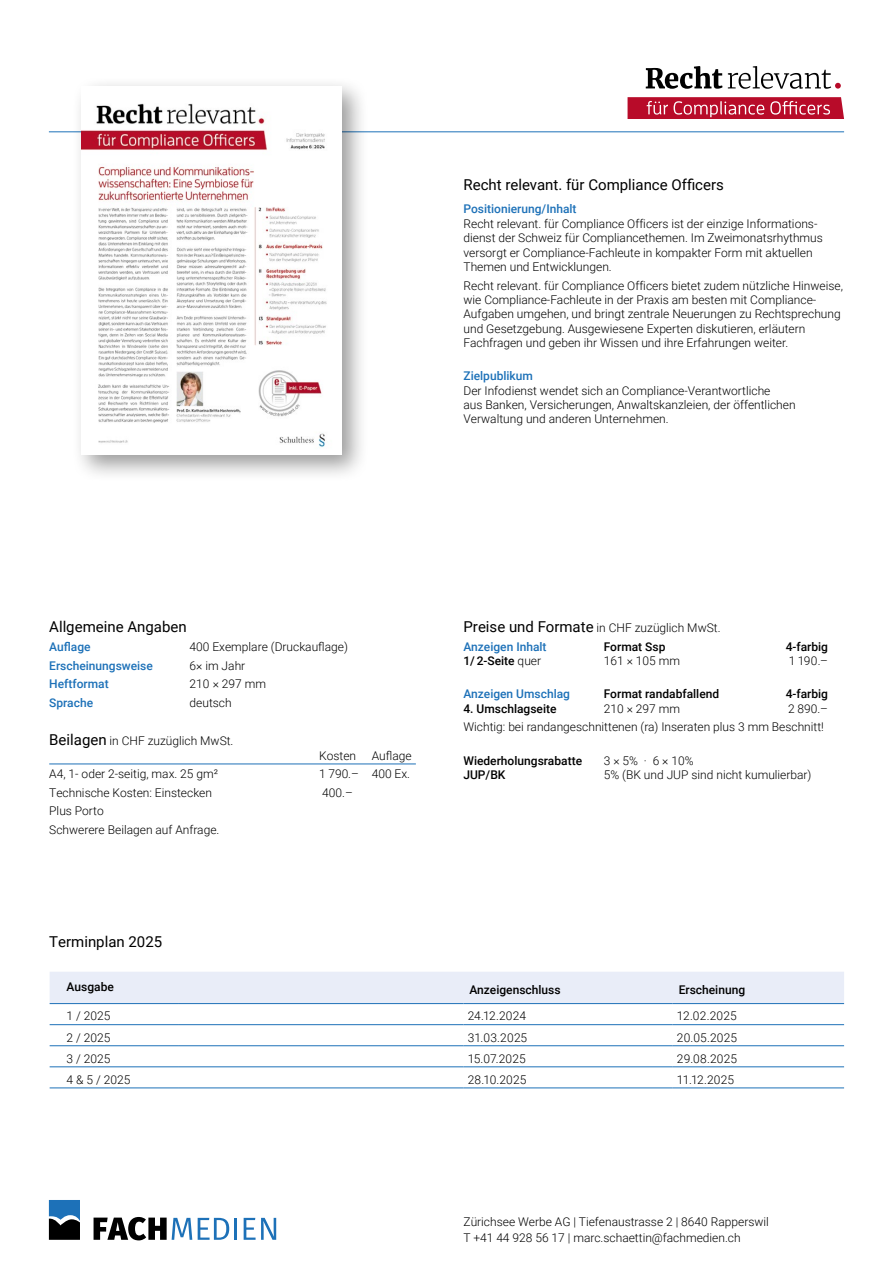
<style>
.page{position:relative;width:893px;height:1263px;background:#fff}
.page>*{position:absolute;margin:0;border:0;box-sizing:border-box;transform-origin:0 0}
.t1{font:15px "Roboto";color:#000}
.t2{font:300 12px/14.4px "Roboto";color:#000}
.t3{font:500 12px "Roboto";color:#000}
.t4{font:500 12px "Roboto";color:#1d71b8}
.s1{font-weight:400;font-size:15px}
.s2{font-weight:500;color:#1d71b8}
.s3{font-weight:300}
</style>
<div class="page">
<hr style="left:49px;top:131px;width:795px;height:1px;background:#1d71b8">
<div style="left:71px;top:76px;width:299px;height:406px;background:#000;opacity:.4"></div>
<img style="left:81px;top:86px;width:261px;height:368px">
<hr style="left:49px;top:764px;width:367px;height:1px;background:#1d71b8">
<div style="left:50px;top:972px;width:794px;height:31px;background:#e9edf8"></div>
<hr style="left:50px;top:1003px;width:129px;height:1px;background:#1d71b8">
<hr style="left:179px;top:1003px;width:284px;height:1px;background:#1d71b8">
<hr style="left:463px;top:1003px;width:210px;height:1px;background:#1d71b8">
<hr style="left:673px;top:1003px;width:171px;height:1px;background:#1d71b8">
<hr style="left:50px;top:1024px;width:129px;height:1px;background:#1d71b8">
<hr style="left:179px;top:1024px;width:284px;height:1px;background:#1d71b8">
<hr style="left:463px;top:1024px;width:210px;height:1px;background:#1d71b8">
<hr style="left:673px;top:1024px;width:171px;height:1px;background:#1d71b8">
<hr style="left:50px;top:1045px;width:129px;height:1px;background:#1d71b8">
<hr style="left:179px;top:1045px;width:284px;height:1px;background:#1d71b8">
<hr style="left:463px;top:1045px;width:210px;height:1px;background:#1d71b8">
<hr style="left:673px;top:1045px;width:171px;height:1px;background:#1d71b8">
<hr style="left:50px;top:1066px;width:129px;height:1px;background:#1d71b8">
<hr style="left:179px;top:1066px;width:284px;height:1px;background:#1d71b8">
<hr style="left:463px;top:1066px;width:210px;height:1px;background:#1d71b8">
<hr style="left:673px;top:1066px;width:171px;height:1px;background:#1d71b8">
<hr style="left:50px;top:1088px;width:129px;height:1px;background:#1d71b8">
<hr style="left:179px;top:1088px;width:284px;height:1px;background:#1d71b8">
<hr style="left:463px;top:1088px;width:210px;height:1px;background:#1d71b8">
<hr style="left:673px;top:1088px;width:171px;height:1px;background:#1d71b8">
<svg style="left:628px;top:97px;width:216px;height:22px;background:#c12d46"></svg>
<svg style="left:646px;top:66px;width:195px;height:23px"></svg>
<svg style="left:49px;top:1200px;width:31px;height:40px"></svg>
<svg style="left:94px;top:1217px;width:98px;height:23px"></svg>
<svg style="left:198px;top:1218px;width:31px;height:22px"></svg>
<hr style="left:234px;top:1218px;width:3px;height:22px;background:#1d71b8">
<svg style="left:244px;top:1218px;width:32px;height:22px"></svg>
<p class="t1" style="left:463px;top:175px;width:262px">Recht relevant. für Compliance Officers</p>
<p class="t4" style="left:463px;top:201px;width:115px">Positionierung/Inhalt</p>
<p class="t2" style="left:463px;top:216px;width:361px">Recht relevant. für Compliance Officers ist der einzige Informations&shy;dienst der Schweiz für Compliancethemen. Im Zweimonatsrhythmus versorgt er Compliance-Fachleute in kompakter Form mit aktuellen Themen und Entwicklungen.</p>
<p class="t2" style="left:463px;top:278px;width:381px">Recht relevant. für Compliance Officers bietet zudem nützliche Hinweise, wie Compliance-Fachleute in der Praxis am besten mit Compliance-Aufgaben umgehen, und bringt zentrale Neuerungen zu Rechtsprechung und Gesetzgebung. Ausgewiesene Experten diskutieren, erläutern Fachfragen und geben ihr Wissen und ihre Erfahrungen weiter.</p>
<p class="t4" style="left:463px;top:368px;width:71px">Zielpublikum</p>
<p class="t2" style="left:463px;top:383px;width:334px">Der Infodienst wendet sich an Compliance-Verantwortliche<br>aus Banken, Versicherungen, Anwaltskanzleien, der öffentlichen<br>Verwaltung und anderen Unternehmen.</p>
<p class="t1" style="left:49px;top:616px;width:139px">Allgemeine Angaben</p>
<p class="t4" style="left:49px;top:638px;width:43px">Auflage</p>
<p class="t2" style="left:190px;top:639px;width:160px">400 Exemplare (Druckauflage)</p>
<p class="t4" style="left:49px;top:657px;width:105px">Erscheinungsweise</p>
<p class="t2" style="left:190px;top:658px;width:57px">6× im Jahr</p>
<p class="t4" style="left:49px;top:676px;width:61px">Heftformat</p>
<p class="t2" style="left:190px;top:676px;width:78px">210 × 297 mm</p>
<p class="t4" style="left:49px;top:694px;width:45px">Sprache</p>
<p class="t2" style="left:190px;top:695px;width:44px">deutsch</p>
<p class="t2" style="left:49px;top:733px;width:186px"><span class="s1">Beilagen</span> in CHF zuzüglich MwSt.</p>
<p class="t2" style="left:319px;top:748px;width:38px">Kosten</p>
<p class="t2" style="left:372px;top:748px;width:41px">Auflage</p>
<p class="t2" style="left:49px;top:766px;width:170px">A4, 1- oder 2-seitig, max. 25 gm2</p>
<p class="t2" style="left:319px;top:766px;width:92px">1 790.– 400 Ex.</p>
<p class="t2" style="left:49px;top:785px;width:164px">Technische Kosten: Einstecken</p>
<p class="t2" style="left:322px;top:785px;width:32px">400.–</p>
<p class="t2" style="left:49px;top:801px;width:172px;line-height:18.6px">Plus Porto<br>Schwerere Beilagen auf Anfrage.</p>
<p class="t1" style="left:49px;top:931px;width:114px">Terminplan 2025</p>
<p class="t2" style="left:463px;top:618px;width:259px;line-height:18.6px"><span class="s1">Preise und Formate</span> in CHF zuzüglich MwSt.<br><span class="s2">Anzeigen Inhalt</span></p>
<p class="t3" style="left:604px;top:638px;width:63px">Format Ssp</p>
<p class="t3" style="left:786px;top:638px;width:44px">4-farbig</p>
<p class="t3" style="left:463px;top:653px;width:79px">1/ 2-Seite <span class="s3">quer</span></p>
<p class="t2" style="left:604px;top:653px;width:78px">161 × 105 mm</p>
<p class="t2" style="left:789px;top:653px;width:41px">1 190.–</p>
<p class="t4" style="left:463px;top:686px;width:108px">Anzeigen Umschlag</p>
<p class="t3" style="left:604px;top:686px;width:117px">Format randabfallend</p>
<p class="t3" style="left:786px;top:686px;width:44px">4-farbig</p>
<p class="t3" style="left:463px;top:700px;width:95px">4. Umschlagseite</p>
<p class="t2" style="left:604px;top:701px;width:78px">210 × 297 mm</p>
<p class="t2" style="left:463px;top:699px;width:366px;line-height:18.6px;text-indent:325px">2 890.–<br>Wichtig: bei randangeschnittenen (ra) Inseraten plus 3 mm Beschnitt!</p>
<p class="t3" style="left:463px;top:752px;width:120px">Wiederholungsrabatte</p>
<p class="t2" style="left:604px;top:753px;width:91px">3×5% · 6×10%</p>
<p class="t3" style="left:463px;top:766px;width:44px">JUP/BK</p>
<p class="t2" style="left:604px;top:767px;width:209px">5% (BK und JUP sind nicht kumulierbar)</p>
<p class="t3" style="left:67px;top:978px;width:49px">Ausgabe</p>
<p class="t3" style="left:469px;top:981px;width:93px">Anzeigenschluss</p>
<p class="t3" style="left:679px;top:981px;width:68px">Erscheinung</p>
<p class="t2" style="left:67px;top:1008px;width:45px">1 / 2025</p>
<p class="t2" style="left:468px;top:1008px;width:60px">24.12.2024</p>
<p class="t2" style="left:677px;top:1008px;width:61px">12.02.2025</p>
<p class="t2" style="left:67px;top:1029px;width:45px">2 / 2025</p>
<p class="t2" style="left:468px;top:1029px;width:61px">31.03.2025</p>
<p class="t2" style="left:677px;top:1029px;width:62px">20.05.2025</p>
<p class="t2" style="left:67px;top:1051px;width:45px">3 / 2025</p>
<p class="t2" style="left:468px;top:1051px;width:60px">15.07.2025</p>
<p class="t2" style="left:677px;top:1051px;width:62px">29.08.2025</p>
<p class="t2" style="left:67px;top:1072px;width:65px">4&amp;5/2025</p>
<p class="t2" style="left:468px;top:1072px;width:60px">28.10.2025</p>
<p class="t2" style="left:677px;top:1072px;width:59px">11.12.2025</p>
<p class="t2" style="left:463px;top:1213px;width:307px;line-height:16.5px">Zürichsee Werbe AG | Tiefenaustrasse 2 | 8640 Rapperswil<br>T +41 44 928 56 17 | marc.schaettin@fachmedien.ch</p>
</div>
